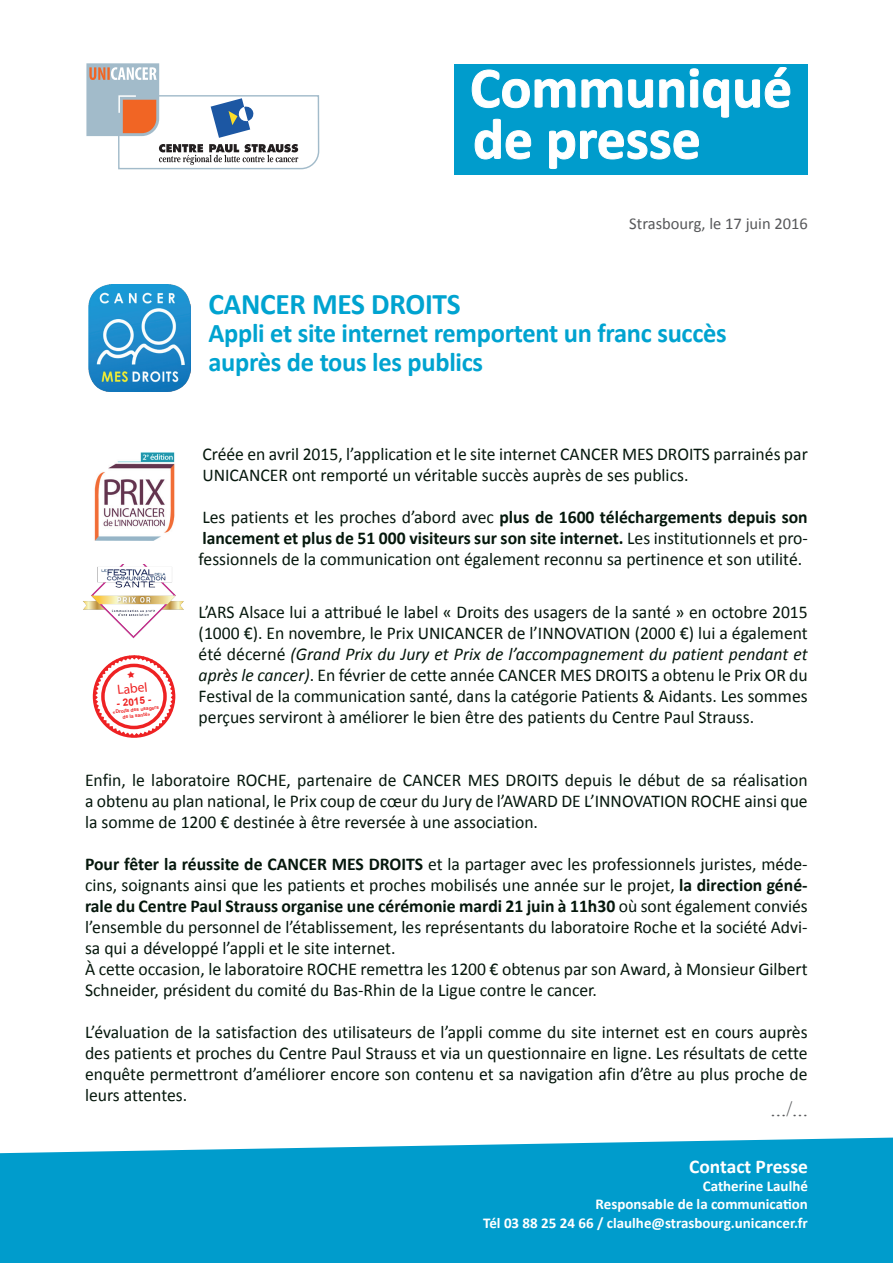
<style>
.page{position:relative;width:893px;height:1263px;background:#fff}
.page>*{position:absolute;margin:0;border:0;box-sizing:border-box;transform-origin:0 0}
.t1{font:700 57.6px/51.3px "Calibri";color:#fff}
.t2{font:700 30px "Calibri";letter-spacing:-.01em;color:#00a3d0}
.t3{font:700 27px/28.5px "Calibri";letter-spacing:-.01em;color:#00a3d0}
.t4{font:21px "Times New Roman";color:#57585a}
.t5{font:700 19.5px "Calibri";color:#fff}
.t6{font:18px/21px "Calibri";color:#05170c;text-align:justify}
.t7{font:16.5px "Calibri";color:#57585a}
.t8{font:700 15px/18px "Calibri";color:#fff;text-align:right}
.t9{font:13.5px "Myriad Pro";color:#ee2223}
.t10{font:700 10.05px "Arial";color:#ee2223}
.t11{font:700 4.8px/5.8px "Arial";color:#ee2223;text-align:center}
.s1{font-weight:700}
.s2{font-style:italic}
</style>
<div class="page">
<svg style="left:0;top:1137px;width:893px;height:126px;fill:#009ccc"></svg>
<svg style="left:86px;top:63px;width:234px;height:107px"></svg>
<div style="left:454px;top:64px;width:354px;height:110px;background:#009ccc"></div>
<svg style="left:472px;top:69px;width:181px;height:39px"></svg>
<svg style="left:659px;top:68px;width:70px;height:50px"></svg>
<svg style="left:735px;top:67px;width:55px;height:41px"></svg>
<svg style="left:474px;top:119px;width:57px;height:41px"></svg>
<svg style="left:549px;top:130px;width:150px;height:39px"></svg>
<img style="left:88px;top:285px;width:102px;height:106px">
<img style="left:94px;top:452px;width:81px;height:88px">
<img style="left:83px;top:565px;width:101px;height:74px">
<svg style="left:93px;top:655px;width:82px;height:83px"></svg>
<h1 class="t1" style="left:470px;top:60px;width:324px">Communiqué de presse</h1>
<p class="t7" style="left:629px;top:214px;width:180px">Strasbourg, le 17 juin 2016</p>
<p class="t9" style="left:117px;top:682px;width:32px;rotate:-6deg">Label</p>
<p class="t10" style="left:116px;top:697px;width:36px;rotate:-6deg">- 2015 -</p>
<p class="t11" style="left:113px;top:709px;width:48px;rotate:-6deg">«Droits des usagers de la santé»</p>
<h2 class="t2" style="left:208px;top:285px;width:254px">CANCER MES DROITS</h2>
<h3 class="t3" style="left:208px;top:318px;width:520px">Appli et site internet remportent un franc succès auprès de tous les publics</h3>
<p class="t6" style="left:202px;top:443px;width:607px">Créée en avril 2015, l’application et le site internet CANCER MES DROITS parrainés par<br>UNICANCER ont remporté un véritable succès auprès de ses publics.</p>
<p class="t6" style="left:199px;top:506px;width:611px">Les patients et les proches d’abord avec <span class="s1">plus de 1600 téléchargements depuis son lancement et plus de 51 000 visiteurs sur son site internet.</span> Les institutionnels et pro&shy;fessionnels de la communication ont également reconnu sa pertinence et son utilité.</p>
<p class="t6" style="left:199px;top:600px;width:611px">L’ARS Alsace lui a attribué le label « Droits des usagers de la santé » en octobre 2015 (1000 €). En novembre, le Prix UNICANCER de l’INNOVATION (2000 €) lui a également été décerné <span class="s2">(Grand Prix du Jury et Prix de l’accompagnement du patient pendant et après le cancer)</span>. En février de cette année CANCER MES DROITS a obtenu le Prix OR du Festival de la communication santé, dans la catégorie Patients &amp; Aidants. Les sommes perçues serviront à améliorer le bien être des patients du Centre Paul Strauss.</p>
<p class="t6" style="left:85px;top:768px;width:724px">Enfin, le laboratoire ROCHE, partenaire de CANCER MES DROITS depuis le début de sa réalisation a obtenu au plan national, le Prix coup de cœur du Jury de l’AWARD DE L’INNOVATION ROCHE ainsi que la somme de 1200 € destinée à être reversée à une association.</p>
<p class="t6" style="left:85px;top:852px;width:724px;text-align:left"><span class="s1">Pour fêter la réussite de CANCER MES DROITS</span> et la partager avec les professionnels juristes, méde&shy;cins, soignants ainsi que les patients et proches mobilisés une année sur le projet, <span class="s1">la direction géné&shy;rale du Centre Paul Strauss organise une cérémonie mardi 21 juin à 11h30</span> où sont également conviés l’ensemble du personnel de l’établissement, les représentants du laboratoire Roche et la société Advi&shy;sa qui a développé l’appli et le site internet.<br>à cette occasion, le laboratoire ROCHE remettra les 1200 € obtenus par son Award, à Monsieur Gilbert Schneider, président du comité du Bas-Rhin de la Ligue contre le cancer.</p>
<p class="t6" style="left:85px;top:1020px;width:724px">L’évaluation de la satisfaction des utilisateurs de l’appli comme du site internet est en cours auprès des patients et proches du Centre Paul Strauss et via un questionnaire en ligne. Les résultats de cette enquête permettront d’améliorer encore son contenu et sa navigation afin d’être au plus proche de leurs attentes.</p>
<p class="t4" style="left:771px;top:1095px;width:39px">.../...</p>
<p class="t5" style="left:689px;top:1155px;width:120px">Contact Presse</p>
<p class="t8" style="left:483px;top:1177px;width:326px">Catherine Laulhé<br>Responsable de la communication<br>Tél 03 88 25 24 66 / claulhe@strasbourg.unicancer.fr</p>
</div>
